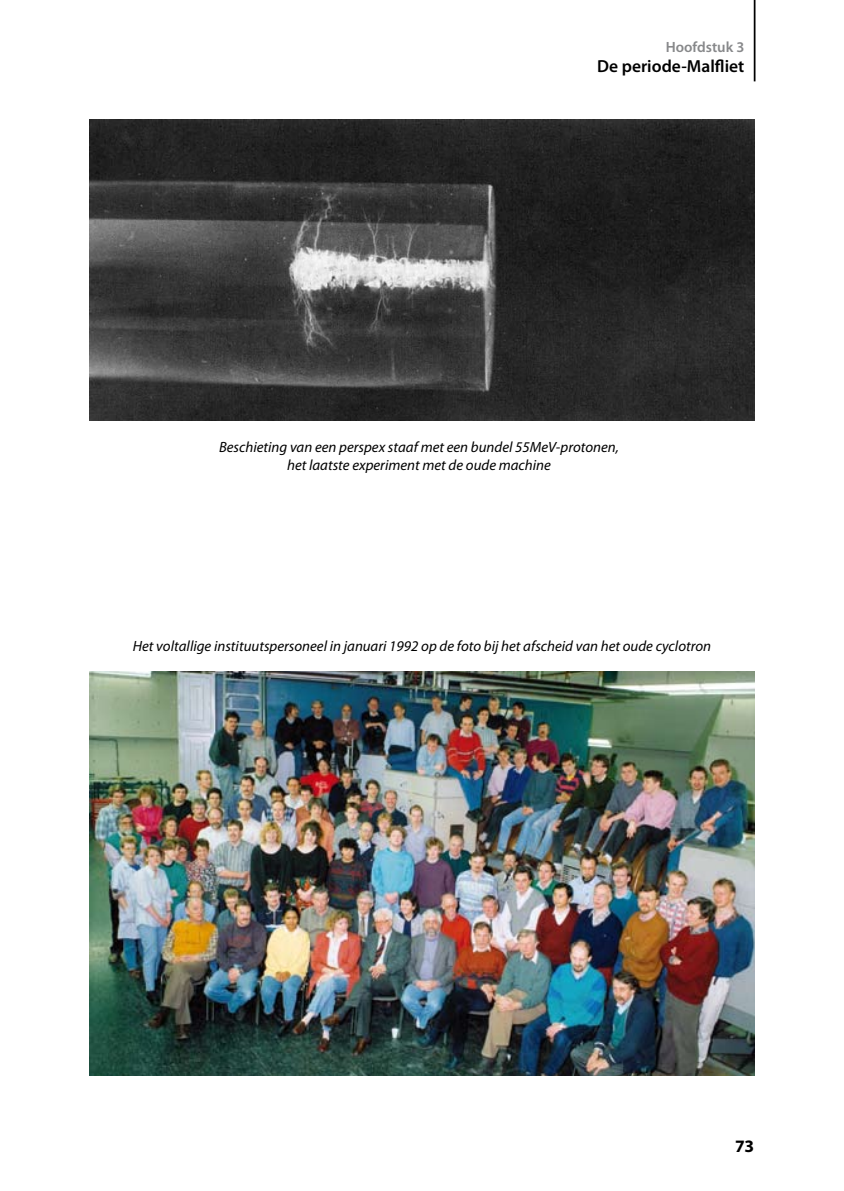
<style>
.page{position:relative;width:844px;height:1191px;background:#fff}
.page>*{position:absolute;margin:0;border:0;box-sizing:border-box;transform-origin:0 0}
.t1{font:600 17.5px "Myriad Pro";color:#000}
.t2{font:700 17.5px "Myriad Pro";color:#000}
.t3{font:italic 14.88px/17.8px "Myriad Pro";color:#000;text-align:center}
.t4{font:600 14.88px "Myriad Pro";color:#87888a}
</style>
<div class="page">
<hr style="left:753px;top:0;width:2px;height:81px;background:#000">
<img style="left:89px;top:119px;width:665px;height:301px">
<img style="left:90px;top:672px;width:664px;height:403px">
<p class="t4" style="left:665px;top:38px;width:80px">Hoofdstuk 3</p>
<p class="t1" style="left:597px;top:55px;width:149px">De periode-Malfliet</p>
<p class="t3" style="left:219px;top:438px;width:401px">Beschieting van een perspex staaf met een bundel 55MeV-protonen, het laatste experiment met de oude machine</p>
<p class="t3" style="left:133px;top:636px;width:579px">Het voltallige instituutspersoneel in januari 1992 op de foto bij het afscheid van het oude cyclotron</p>
<p class="t2" style="left:734px;top:1134px;width:21px">73</p>
</div>
